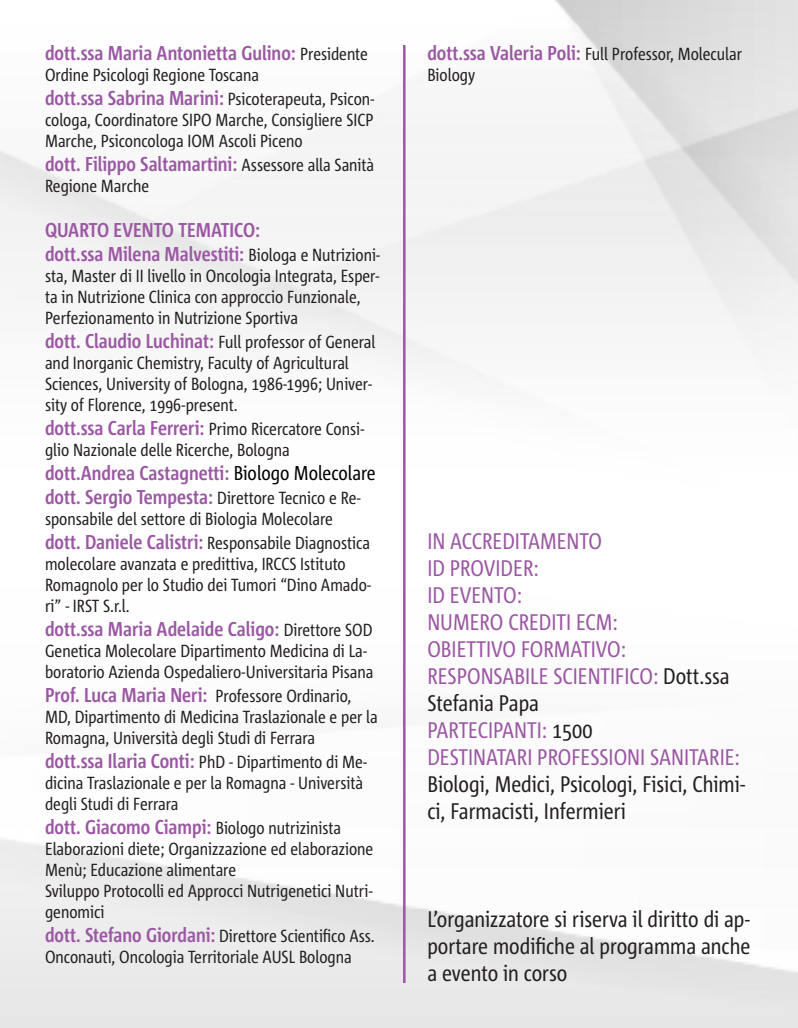
<style>
.page{position:relative;width:798px;height:1028px;background:#fff}
.page>*{position:absolute;margin:0;border:0;box-sizing:border-box;transform-origin:0 0}
.t1{font:22.5px/27px "Corpid Cd OT";color:#231f20}
.t2{font:22.5px/27px "Corpid Cd OT";color:#9b57a3}
.t3{font:700 20px "Corpid Cd OT";color:#9b57a3}
.t4{font:17.5px/21px "Corpid Cd OT";color:#231f20}
.s1{font-weight:400;font-size:17.5px;color:#231f20}
.s2{font-weight:700;font-size:20px;color:#9b57a3}
.s3{font-weight:400;color:#000001}
.s4{color:#231f20}
.s5{color:#9b57a3}
</style>
<div class="page">
<div style="left:403px;top:45px;width:2px;height:938px;border:1px solid #9b57a3"></div>
<p class="t3" style="left:45px;top:41px;width:324px">dott.ssa Maria Antonietta Gulino: <span class="s1">Presidente</span></p>
<p class="t4" style="left:45px;top:64px;width:215px">Ordine Psicologi Regione Toscana</p>
<p class="t3" style="left:45px;top:86px;width:331px">dott.ssa Sabrina Marini: <span class="s1">Psicoterapeuta, Psicon-</span></p>
<p class="t4" style="left:45px;top:109px;width:330px">cologa, Coordinatore SIPO Marche, Consigliere SICP<br>Marche, Psiconcologa IOM Ascoli Piceno</p>
<p class="t3" style="left:45px;top:152px;width:330px">dott. Filippo Saltamartini: <span class="s1">Assessore alla Sanità</span></p>
<p class="t4" style="left:45px;top:175px;width:106px">Regione Marche</p>
<p class="t3" style="left:45px;top:218px;width:216px">QUARTO EVENTO TEMATICO:</p>
<p class="t3" style="left:45px;top:242px;width:336px">dott.ssa Milena Malvestiti: <span class="s1">Biologa e Nutrizioni-</span></p>
<p class="t4" style="left:45px;top:265px;width:335px">sta, Master di II livello in Oncologia Integrata, Esper&shy;ta in Nutrizione Clinica con approccio Funzionale,<br>Perfezionamento in Nutrizione Sportiva</p>
<p class="t4" style="left:45px;top:331px;width:331px"><span class="s2">dott. Claudio Luchinat:</span> Full professor of General and Inorganic Chemistry, Faculty of Agricultural Sciences, University of Bologna, 1986-1996; Univer&shy;sity of Florence, 1996-present.</p>
<p class="t4" style="left:45px;top:418px;width:320px"><span class="s2">dott.ssa Carla Ferreri:</span> Primo Ricercatore Consi&shy;glio Nazionale delle Ricerche, Bologna</p>
<p class="t3" style="left:45px;top:461px;width:332px">dott.Andrea Castagnetti: <span class="s3">Biologo Molecolare</span></p>
<p class="t3" style="left:45px;top:485px;width:317px">dott. Sergio Tempesta: <span class="s1">Direttore Tecnico e Re-</span></p>
<p class="t4" style="left:45px;top:508px;width:289px">sponsabile del settore di Biologia Molecolare</p>
<p class="t4" style="left:45px;top:532px;width:326px"><span class="s2">dott. Daniele Calistri:</span> Responsabile Diagnostica</p>
<p class="t4" style="left:45px;top:553px;width:327px">molecolare avanzata e predittiva, IRCCS Istituto<br>Romagnolo per lo Studio dei Tumori “Dino Amado&shy;ri” - IRST S.r.l.</p>
<p class="t3" style="left:45px;top:617px;width:329px">dott.ssa Maria Adelaide Caligo: <span class="s1">Direttore SOD</span></p>
<p class="t4" style="left:45px;top:640px;width:330px">Genetica Molecolare Dipartimento Medicina di La&shy;boratorio Azienda Ospedaliero-Universitaria Pisana</p>
<p class="t4" style="left:45px;top:685px;width:334px"><span class="s2">Prof. Luca Maria Neri:</span> Professore Ordinario,<br>MD, Dipartimento di Medicina Traslazionale e per la<br>Romagna, Università degli Studi di Ferrara</p>
<p class="t4" style="left:45px;top:751px;width:323px"><span class="s2">dott.ssa Ilaria Conti:</span> PhD - Dipartimento di Me&shy;dicina Traslazionale e per la Romagna - Università degli Studi di Ferrara</p>
<p class="t3" style="left:45px;top:815px;width:297px">dott. Giacomo Ciampi: <span class="s1">Biologo nutrizinista</span></p>
<p class="t4" style="left:45px;top:838px;width:330px">Elaborazioni diete; Organizzazione ed elaborazione<br>Menù; Educazione alimentare</p>
<p class="t4" style="left:45px;top:880px;width:329px">Sviluppo Protocolli ed Approcci Nutrigenetici Nutri&shy;genomici</p>
<p class="t4" style="left:45px;top:925px;width:331px"><span class="s2">dott. Stefano Giordani:</span> Direttore Scientifico Ass.<br>Onconauti, Oncologia Territoriale AUSL Bologna</p>
<p class="t4" style="left:427px;top:43px;width:316px"><span class="s2">dott.ssa Valeria Poli:</span> Full Professor, Molecular<br>Biology</p>
<p class="t2" style="left:427px;top:527px;width:176px">IN ACCREDITAMENTO</p>
<p class="t2" style="left:427px;top:554px;width:113px">ID PROVIDER:</p>
<p class="t2" style="left:427px;top:581px;width:96px">ID EVENTO:</p>
<p class="t2" style="left:427px;top:608px;width:192px">NUMERO CREDITI ECM:</p>
<p class="t2" style="left:427px;top:635px;width:200px">OBIETTIVO FORMATIVO:</p>
<p class="t2" style="left:427px;top:662px;width:303px">RESPONSABILE SCIENTIFICO: <span class="s4">Dott.ssa<br>Stefania Papa</span></p>
<p class="t2" style="left:427px;top:716px;width:167px">PARTECIPANTI: <span class="s4">1500</span></p>
<p class="t1" style="left:427px;top:743px;width:319px"><span class="s5">DESTINATARI PROFESSIONI SANITARIE:<br></span>Biologi, Medici, Psicologi, Fisici, Chimi&shy;ci, Farmacisti, Infermieri</p>
<p class="t1" style="left:427px;top:905px;width:324px;text-align:justify">L’organizzatore si riserva il diritto di ap&shy;portare modifiche al programma anche a evento in corso</p>
</div>
